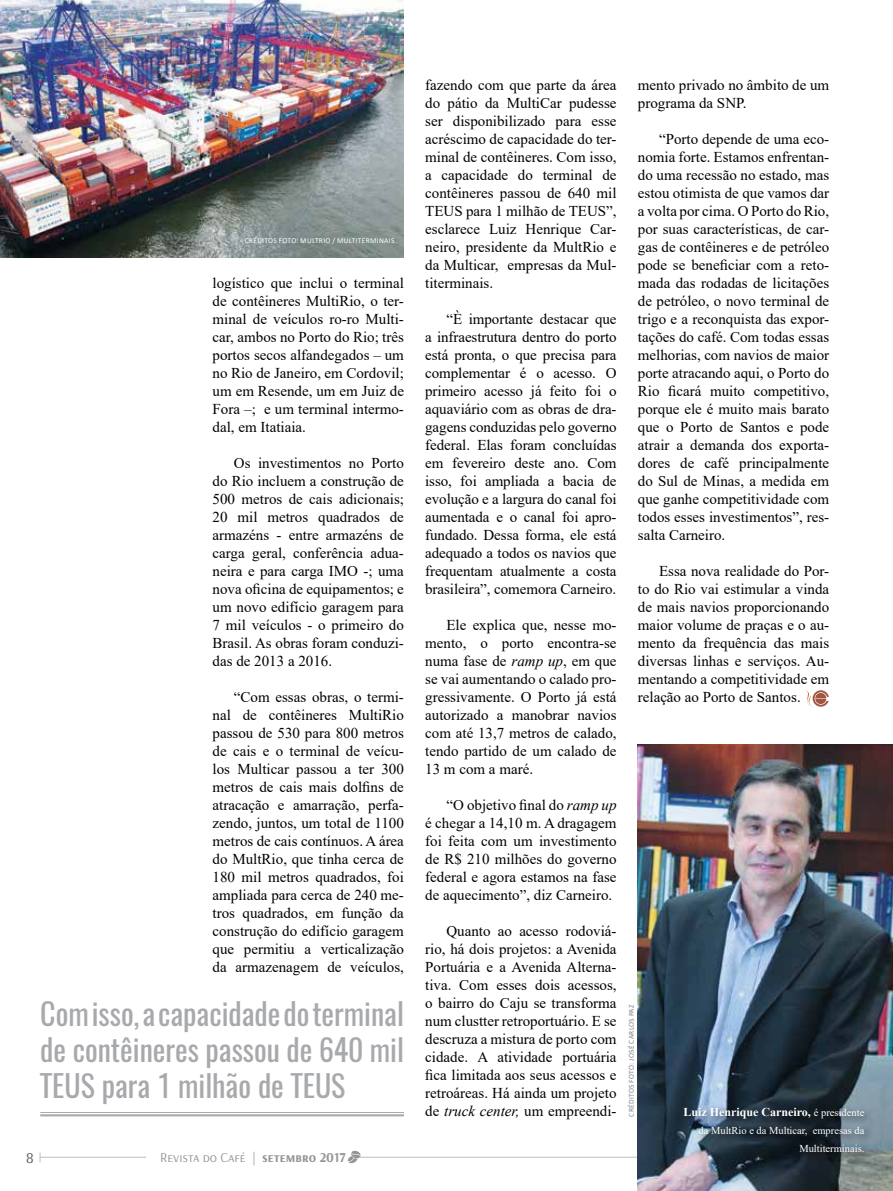
<style>
.page{position:relative;width:893px;height:1191px;background:#fff}
.page>*{position:absolute;margin:0;border:0;box-sizing:border-box;transform-origin:0 0}
.t1{font:30px/36px "Oswald";color:#a7a9ac;text-align:justify}
.t2{font:15px/18px "Times New Roman";color:#000;text-align:justify}
.t3{font:15px "Arsenal";color:#58595b}
.t4{font:13.5px "Arsenal";color:#939598}
.t5{font:700 12px "Times New Roman";color:#fff}
.t6{font:10.5px/18px "Times New Roman";color:#fff;text-align:right}
.t7{font:7.5px "Calibri";letter-spacing:.04em;color:#fff}
.t8{font:7.5px "Calibri";letter-spacing:.04em;color:#808285}
.s1{font-style:italic}
.s2{font-weight:400;font-size:10.5px}
.s3{font-weight:700}
</style>
<div class="page">
<hr style="left:40px;top:1157px;width:789px;height:1px;background:#bcbec0">
<div style="left:146px;top:1148px;width:213px;height:18px;background:#fff"></div>
<svg style="left:348px;top:1150px;width:13px;height:13px"></svg>
<img style="left:638px;top:744px;width:255px;height:447px">
<img style="left:0;top:0;width:404px;height:257px">
<hr style="left:40px;top:1112px;width:364px;height:1px;background:#a7a9ac">
<hr style="left:40px;top:1114px;width:364px;height:2px;background:#a7a9ac">
<svg style="left:806px;top:690px;width:23px;height:17px"></svg>
<div style="left:680px;top:1103px;width:195px;height:60px;background:#000;opacity:.75"></div>
<p class="t2" style="left:425px;top:76px;width:193px">fazendo com que parte da área do pátio da MultiCar pudesse ser disponibilizado para esse acréscimo de capacidade do ter&shy;minal de contêineres. Com isso, a capacidade do terminal de contêineres passou de 640 mil TEUS para 1 milhão de TEUS”, esclarece Luiz Henrique Car&shy;neiro, presidente da MultRio e da Multicar, empresas da Mul&shy;titerminais.</p>
<p class="t2" style="left:425px;top:310px;width:193px;text-indent:21px">“È importante destacar que a infraestrutura dentro do porto está pronta, o que precisa para complementar é o acesso. O primeiro acesso já feito foi o aquaviário com as obras de dra&shy;gagens conduzidas pelo governo federal. Elas foram concluídas em fevereiro deste ano. Com isso, foi ampliada a bacia de evolução e a largura do canal foi aumentada e o canal foi apro&shy;fundado. Dessa forma, ele está adequado a todos os navios que frequentam atualmente a costa brasileira”, comemora Carneiro.</p>
<p class="t2" style="left:425px;top:616px;width:193px;text-indent:21px">Ele explica que, nesse mo&shy;mento, o porto encontra-se numa fase de <span class="s1">ramp up</span>, em que se vai aumentando o calado pro&shy;gressivamente. O Porto já está autorizado a manobrar navios com até 13,7 metros de calado, tendo partido de um calado de 13 m com a maré.</p>
<p class="t2" style="left:425px;top:796px;width:193px;text-indent:21px">“O objetivo final do <span class="s1">ramp up </span>é chegar a 14,10 m. A dragagem foi feita com um investimento de R$ 210 milhões do governo federal e agora estamos na fase de aquecimento”, diz Carneiro.</p>
<p class="t2" style="left:425px;top:922px;width:193px;text-indent:21px">Quanto ao acesso rodoviá&shy;rio, há dois projetos: a Avenida Portuária e a Avenida Alterna&shy;tiva. Com esses dois acessos, o bairro do Caju se transforma num clustter retroportuário. E se descruza a mistura de porto com cidade. A atividade portuária fica limitada aos seus acessos e retroáreas. Há ainda um projeto de <span class="s1">truck center,</span> um empreendi-</p>
<p class="t2" style="left:638px;top:76px;width:193px">mento privado no âmbito de um programa da SNP.</p>
<p class="t2" style="left:638px;top:130px;width:193px;text-indent:21px">“Porto depende de uma eco&shy;nomia forte. Estamos enfrentan&shy;do uma recessão no estado, mas estou otimista de que vamos dar a volta por cima. O Porto do Rio, por suas características, de car&shy;gas de contêineres e de petróleo pode se beneficiar com a reto&shy;mada das rodadas de licitações de petróleo, o novo terminal de trigo e a reconquista das expor&shy;tações do café. Com todas essas melhorias, com navios de maior porte atracando aqui, o Porto do Rio ficará muito competitivo, porque ele é muito mais barato que o Porto de Santos e pode atrair a demanda dos exporta&shy;dores de café principalmente do Sul de Minas, a medida em que ganhe competitividade com todos esses investimentos”, res&shy;salta Carneiro.</p>
<p class="t2" style="left:638px;top:562px;width:193px;text-indent:21px">Essa nova realidade do Por&shy;to do Rio vai estimular a vinda de mais navios proporcionando maior volume de praças e o au&shy;mento da frequência das mais diversas linhas e serviços. Au&shy;mentando a competitividade em relação ao Porto de Santos.</p>
<p class="t7" style="left:245px;top:236px;width:151px">CRÉDITOS FOTO: MULTRIO / MULTITERMINAIS</p>
<p class="t2" style="left:213px;top:274px;width:193px">logístico que inclui o terminal de contêineres MultiRio, o ter&shy;minal de veículos ro-ro Multi&shy;car, ambos no Porto do Rio; três portos secos alfandegados – um no Rio de Janeiro, em Cordovil; um em Resende, um em Juiz de Fora –; e um terminal intermo&shy;dal, em Itatiaia.</p>
<p class="t2" style="left:213px;top:454px;width:193px;text-indent:21px">Os investimentos no Porto do Rio incluem a construção de 500 metros de cais adicionais; 20 mil metros quadrados de armazéns - entre armazéns de carga geral, conferência adua&shy;neira e para carga IMO -; uma nova oficina de equipamentos; e um novo edifício garagem para 7 mil veículos - o primeiro do Brasil. As obras foram conduzi&shy;das de 2013 a 2016.</p>
<p class="t2" style="left:213px;top:688px;width:193px;text-indent:21px">“Com essas obras, o termi&shy;nal de contêineres MultiRio passou de 530 para 800 metros de cais e o terminal de veícu&shy;los Multicar passou a ter 300 metros de cais mais dolfins de atracação e amarração, perfa&shy;zendo, juntos, um total de 1100 metros de cais contínuos. A área do MultRio, que tinha cerca de 180 mil metros quadrados, foi ampliada para cerca de 240 me&shy;tros quadrados, em função da construção do edifício garagem que permitiu a verticalização da armazenagem de veículos,</p>
<h1 class="t1" style="left:40px;top:993px;width:365px">Com isso, a capacidade do terminal de contêineres passou de 640 mil TEUS para 1 milhão de TEUS</h1>
<p class="t8" style="left:626px;top:1116px;width:113px;rotate:-90deg">CRÉDITOS FOTO: JOSÉ CARLOS PAZ</p>
<p class="t5" style="left:683px;top:1103px;width:182px">Luiz Henrique Carneiro, <span class="s2">é presidente</span></p>
<p class="t6" style="left:699px;top:1121px;width:167px">da MultRio e da Multicar, empresas da<br>Multiterminais.</p>
<p class="t3" style="left:26px;top:1147px;width:9px">8</p>
<p class="t4" style="left:160px;top:1147px;width:187px">Revista do Café | <span class="s3">setembro 2017</span></p>
</div>
